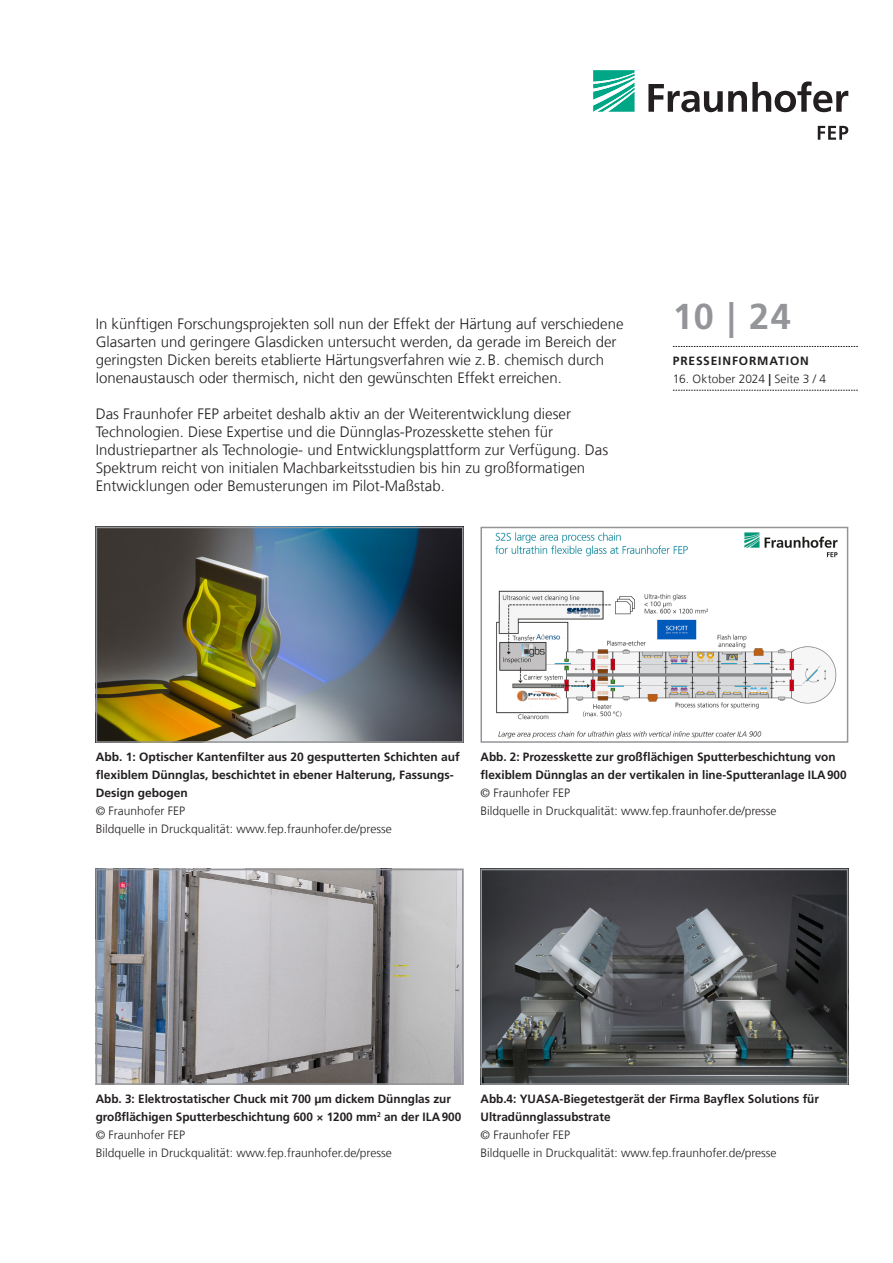
<style>
.page{position:relative;width:893px;height:1263px;background:#fff}
.page>*{position:absolute;margin:0;border:0;box-sizing:border-box;transform-origin:0 0}
.t1{font:700 36px "Frutiger LT Com";color:#939598}
.t2{font:300 15px/18px "Frutiger LT Com";color:#231f20}
.t3{font:700 12px/18px "Frutiger LT Com";color:#231f20}
.t4{font:300 12px/18px "Frutiger LT Com";color:#231f20}
.t5{font:700 12px "Frutiger LT Com";letter-spacing:.07em;color:#231f20}
.s1{font-weight:700}
.s2{font-weight:300}
</style>
<div class="page">
<svg style="left:593px;top:70px;width:41px;height:42px"></svg>
<svg style="left:648px;top:81px;width:200px;height:31px"></svg>
<svg style="left:818px;top:126px;width:30px;height:14px"></svg>
<svg style="left:673px;top:346px;width:185px;height:1px"></svg>
<svg style="left:673px;top:390px;width:185px;height:1px"></svg>
<img style="left:99px;top:530px;width:361px;height:210px">
<div style="left:96px;top:527px;width:367px;height:216px;border:2px solid #939598"></div>
<img style="left:99px;top:872px;width:361px;height:210px">
<div style="left:96px;top:869px;width:367px;height:216px;border:2px solid #939598"></div>
<img style="left:495px;top:532px;width:343px;height:207px">
<div style="left:480px;top:527px;width:368px;height:216px;border:2px solid #939598"></div>
<img style="left:483px;top:872px;width:362px;height:210px">
<div style="left:480px;top:869px;width:368px;height:216px;border:2px solid #939598"></div>
<p class="t2" style="left:96px;top:315px;width:529px">In künftigen Forschungsprojekten soll nun der Effekt der Härtung auf verschiedene Glasarten und geringere Glasdicken untersucht werden, da gerade im Bereich der geringsten Dicken bereits etablierte Härtungsverfahren wie z.B. chemisch durch Ionenaustausch oder thermisch, nicht den gewünschten Effekt erreichen.</p>
<p class="t2" style="left:96px;top:405px;width:514px">Das Fraunhofer FEP arbeitet deshalb aktiv an der Weiterentwicklung dieser Technologien. Diese Expertise und die Dünnglas-Prozesskette stehen für Industriepartner als Technologie- und Entwicklungsplattform zur Verfügung. Das Spektrum reicht von initialen Machbarkeitsstudien bis hin zu großformatigen Entwicklungen oder Bemusterungen im Pilot-Maßstab.</p>
<h1 class="t1" style="left:673px;top:295px;width:119px">10 | 24</h1>
<p class="t5" style="left:673px;top:353px;width:138px">PRESSEINFORMATION</p>
<p class="t4" style="left:673px;top:370px;width:155px">16. Oktober 2024 <span class="s1">|</span> Seite 3 / 4</p>
<p class="t3" style="left:96px;top:748px;width:366px">Abb. 1: Optischer Kantenfilter aus 20 gesputterten Schichten auf flexiblem Dünnglas, beschichtet in ebener Halterung, Fassungs-<br>Design gebogen</p>
<p class="t4" style="left:96px;top:802px;width:298px">© Fraunhofer FEP<br>Bildquelle in Druckqualität: www.fep.fraunhofer.de/presse</p>
<p class="t3" style="left:480px;top:748px;width:368px">Abb. 2: Prozesskette zur großflächigen Sputterbeschichtung von flexiblem Dünnglas an der vertikalen in line-Sputteranlage ILA900</p>
<p class="t4" style="left:480px;top:784px;width:298px">© Fraunhofer FEP<br>Bildquelle in Druckqualität: www.fep.fraunhofer.de/presse</p>
<p class="t3" style="left:96px;top:1090px;width:367px">Abb. 3: Elektrostatischer Chuck mit 700 µm dickem Dünnglas zur großflächigen Sputterbeschichtung 600 × 1200 mm<sup>2</sup> an der ILA900 <span class="s2">© Fraunhofer FEP<br>Bildquelle in Druckqualität: www.fep.fraunhofer.de/presse</span></p>
<p class="t3" style="left:480px;top:1090px;width:340px">Abb.4: YUASA-Biegetestgerät der Firma Bayflex Solutions für<br>Ultradünnglassubstrate</p>
<p class="t4" style="left:480px;top:1126px;width:298px">© Fraunhofer FEP<br>Bildquelle in Druckqualität: www.fep.fraunhofer.de/presse</p>
</div>
